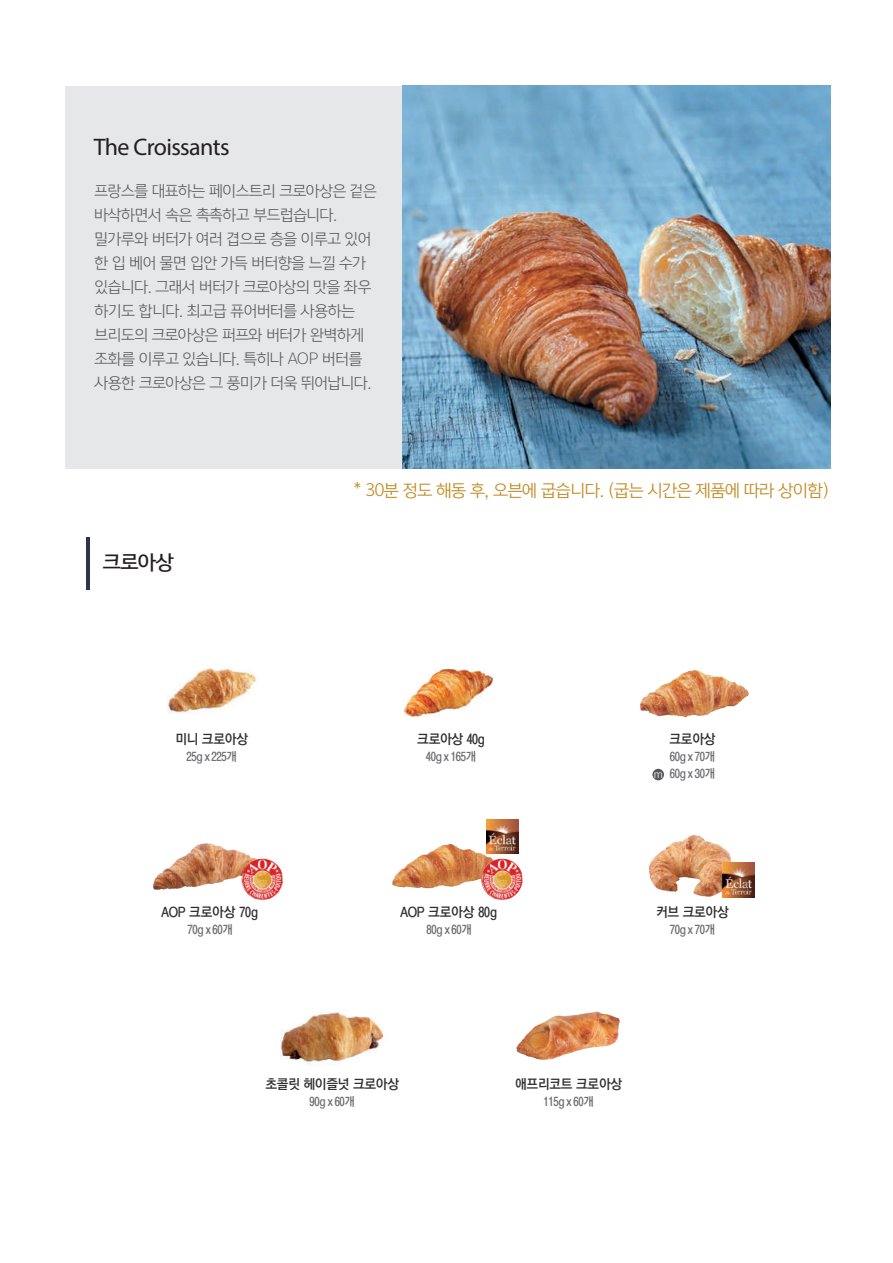
<style>
.page{position:relative;width:893px;height:1263px;background:#fff}
.page>*{position:absolute;margin:0;border:0;box-sizing:border-box;transform-origin:0 0}
.t1{font:24px "Myriad Pro";letter-spacing:-.025em;color:#231f20}
.t2{font:19.5px "Yoon Gothic Pro 765";color:#231f20}
.t3{font:16.5px "Yoon Gothic Pro 745";letter-spacing:-.025em;color:#c18e29}
.t4{font:15px/24px "Yoon Gothic Pro 735";letter-spacing:-.025em;color:#57585a}
.t5{font:13.5px "YGO540";letter-spacing:-.025em;color:#312f30}
.t6{font:12px "YGO540";letter-spacing:-.025em;color:#6c6d70}
.t7{font:9.75px "Yoon Gothic Pro 745";color:#fff}
.s1{font-family:"YGO540";font-size:10.5px}
</style>
<div class="page">
<div style="left:65px;top:86px;width:765px;height:382px;background:#e6e7e9"></div>
<hr style="left:86px;top:537px;width:3px;height:53px;background:#2c3648">
<img style="left:640px;top:670px;width:109px;height:48px">
<img style="left:392px;top:843px;width:119px;height:58px">
<img style="left:152px;top:843px;width:121px;height:53px">
<img style="left:516px;top:1011px;width:104px;height:49px">
<img style="left:404px;top:669px;width:89px;height:47px">
<img style="left:167px;top:668px;width:89px;height:46px">
<img style="left:486px;top:819px;width:32px;height:35px">
<img style="left:242px;top:859px;width:41px;height:41px;border-radius:21px">
<img style="left:481px;top:859px;width:42px;height:41px;border-radius:21px">
<div style="left:652px;top:769px;width:12px;height:11px;background:#57585a;border-radius:50%"></div>
<img style="left:648px;top:834px;width:106px;height:64px">
<img style="left:722px;top:863px;width:32px;height:34px">
<img style="left:280px;top:1011px;width:104px;height:54px">
<img style="left:403px;top:86px;width:427px;height:382px">
<h1 class="t1" style="left:94px;top:132px;width:137px">The Croissants</h1>
<p class="t4" style="left:95px;top:178px;width:284px">프랑스를 대표하는 페이스트리 크로아상은 겉은 바삭하면서 속은 촉촉하고 부드럽습니다. 밀가루와 버터가 여러 겹으로 층을 이루고 있어 한 입 베어 물면 입안 가득 버터향을 느낄 수가 있습니다. 그래서 버터가 크로아상의 맛을 좌우 하기도 합니다. 최고급 퓨어버터를 사용하는 브리도의 크로아상은 퍼프와 버터가 완벽하게 조화를 이루고 있습니다. 특히나 AOP 버터를 사용한 크로아상은 그 풍미가 더욱 뛰어납니다.</p>
<p class="t3" style="left:354px;top:479px;width:477px">* 30분 정도 해동 후, 오븐에 굽습니다. (굽는 시간은 제품에 따라 상이함)</p>
<h2 class="t2" style="left:103px;top:549px;width:73px">크로아상</h2>
<p class="t5" style="left:175px;top:732px;width:74px">미니 크로아상</p>
<p class="t5" style="left:417px;top:732px;width:69px">크로아상 40g</p>
<p class="t5" style="left:669px;top:732px;width:48px">크로아상</p>
<p class="t6" style="left:187px;top:751px;width:52px">25g x 225개</p>
<p class="t6" style="left:426px;top:751px;width:52px">40g x 165개</p>
<p class="t6" style="left:670px;top:751px;width:47px">60g x 70개</p>
<p class="t6" style="left:670px;top:768px;width:47px">60g x 30개</p>
<p class="t7" style="left:654px;top:768px;width:11px">m<span class="s1">m</span></p>
<p class="t5" style="left:161px;top:905px;width:99px">AOP 크로아상 70g</p>
<p class="t5" style="left:400px;top:905px;width:99px">AOP 크로아상 80g</p>
<p class="t5" style="left:656px;top:905px;width:74px">커브 크로아상</p>
<p class="t6" style="left:188px;top:923px;width:47px">70g x 60개</p>
<p class="t6" style="left:426px;top:923px;width:47px">80g x 60개</p>
<p class="t6" style="left:670px;top:923px;width:47px">70g x 70개</p>
<p class="t5" style="left:265px;top:1077px;width:135px">초콜릿 헤이즐넛 크로아상</p>
<p class="t6" style="left:310px;top:1096px;width:47px">90g x 60개</p>
<p class="t6" style="left:543px;top:1096px;width:52px">115g x 60개</p>
<p class="t5" style="left:515px;top:1077px;width:109px">애프리코트 크로아상</p>
</div>
